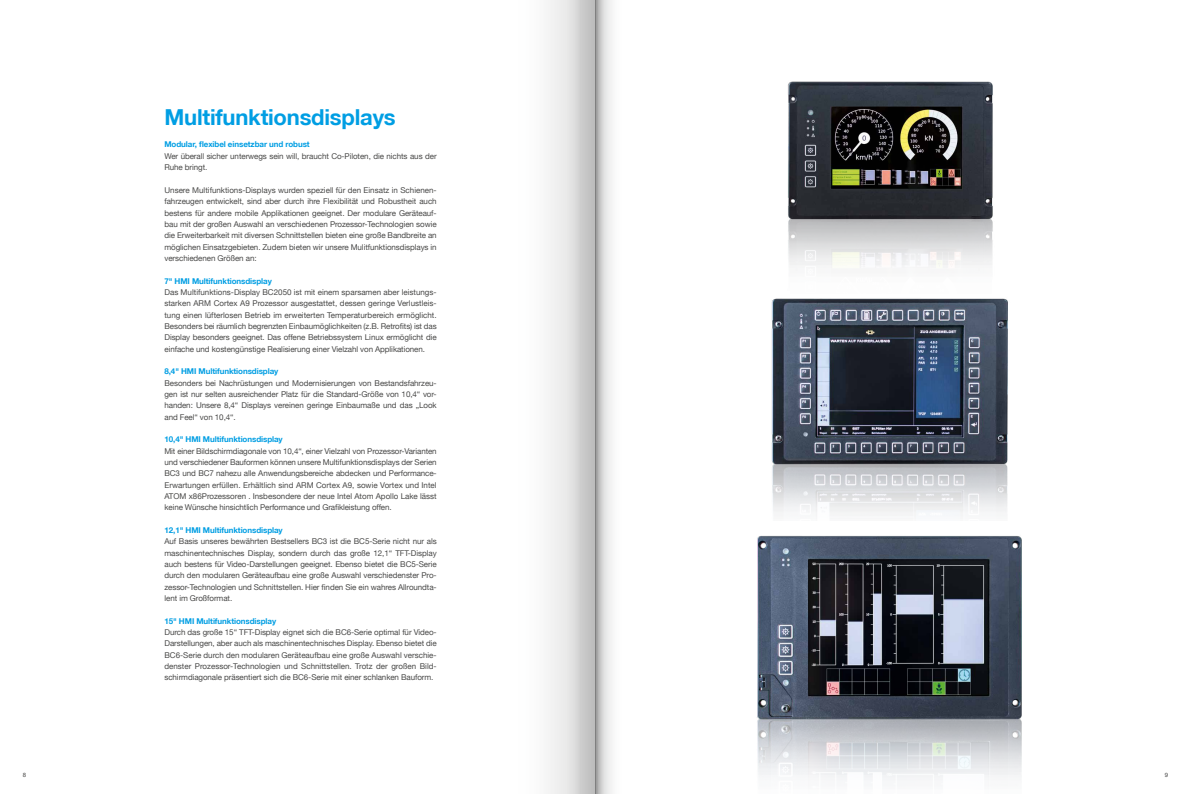
<style>
.page{position:relative;width:1191px;height:794px;background:#fff}
.page>*{position:absolute;margin:0;border:0;box-sizing:border-box;transform-origin:0 0}
.t1{font:700 22px "Helvetica Neue LT";letter-spacing:-.01em;color:#009ee3}
.t2{font:8px/11.3px "Helvetica Neue LT";letter-spacing:-.01em;color:#494948;text-align:justify}
.t3{font:700 8px "Helvetica Neue LT";letter-spacing:-.01em;color:#009ee3}
.t4{font:6px "Helvetica Neue LT";color:#494948}
</style>
<div class="page">
<img style="left:771px;top:298px;width:237px;height:218px">
<img style="left:787px;top:81px;width:206px;height:187px">
<img style="left:757px;top:535px;width:265px;height:245px">
<svg style="left:601px;top:0;width:11px;height:794px"></svg>
<div style="left:510px;top:0;width:91px;height:794px;background:linear-gradient(to right,#fff,#bfbfbf)"></div>
<h1 class="t1" style="left:164px;top:103px;width:233px">Multifunktionsdisplays</h1>
<p class="t3" style="left:164px;top:140px;width:147px">Modular, flexibel einsetzbar und robust</p>
<p class="t2" style="left:164px;top:150px;width:274px">Wer überall sicher unterwegs sein will, braucht Co-Piloten, die nichts aus der<br>Ruhe bringt.</p>
<p class="t2" style="left:164px;top:184px;width:274px">Unsere Multifunktions-Displays wurden speziell für den Einsatz in Schienen&shy;fahrzeugen entwickelt, sind aber durch ihre Flexibilität und Robustheit auch bestens für andere mobile Applikationen geeignet. Der modulare Geräteauf&shy;bau mit der großen Auswahl an verschiedenen Prozessor-Technologien sowie die Erweiterbarkeit mit diversen Schnittstellen bieten eine große Bandbreite an möglichen Einsatzgebieten. Zudem bieten wir unsere Mulitfunktionsdisplays in verschiedenen Größen an:</p>
<p class="t3" style="left:164px;top:276px;width:109px">7" HMI Multifunktionsdisplay</p>
<p class="t2" style="left:164px;top:286px;width:274px">Das Multifunktions-Display BC2050 ist mit einem sparsamen aber leistungs&shy;starken ARM Cortex A9 Prozessor ausgestattet, dessen geringe Verlustleis&shy;tung einen lüfterlosen Betrieb im erweiterten Temperaturbereich ermöglicht.<br>Besonders bei räumlich begrenzten Einbaumöglichkeiten (z.B. Retrofits) ist das Display besonders geeignet. Das offene Betriebssystem Linux ermöglicht die einfache und kostengünstige Realisierung einer Vielzahl von Applikationen.</p>
<p class="t3" style="left:164px;top:366px;width:115px">8,4" HMI Multifunktionsdisplay</p>
<p class="t2" style="left:164px;top:377px;width:274px">Besonders bei Nachrüstungen und Modernisierungen von Bestandsfahrzeu&shy;gen ist nur selten ausreichender Platz für die Standard-Größe von 10,4“ vor&shy;handen: Unsere 8,4“ Displays vereinen geringe Einbaumaße und das „Look and Feel“ von 10,4“.</p>
<p class="t3" style="left:164px;top:434px;width:120px">10,4" HMI Multifunktionsdisplay</p>
<p class="t2" style="left:164px;top:445px;width:274px">Mit einer Bildschirmdiagonale von 10,4“, einer Vielzahl von Prozessor-Varianten und verschiedener Bauformen können unsere Multifunktionsdisplays der Serien BC3 und BC7 nahezu alle Anwendungsbereiche abdecken und Performance-Erwartungen erfüllen. Erhältlich sind ARM Cortex A9, sowie Vortex und Intel ATOM x86Prozessoren . Insbesondere der neue Intel Atom Apollo Lake lässt keine Wünsche hinsichtlich Performance und Grafikleistung offen.</p>
<p class="t3" style="left:164px;top:525px;width:120px">12,1" HMI Multifunktionsdisplay</p>
<p class="t2" style="left:164px;top:536px;width:274px">Auf Basis unseres bewährten Bestsellers BC3 ist die BC5-Serie nicht nur als maschinentechnisches Display, sondern durch das große 12,1“ TFT-Display auch bestens für Video-Darstellungen geeignet. Ebenso bietet die BC5-Serie durch den modularen Geräteaufbau eine große Auswahl verschiedenster Pro&shy;zessor-Technologien und Schnittstellen. Hier finden Sie ein wahres Allroundta&shy;lent im Großformat.</p>
<p class="t3" style="left:164px;top:616px;width:113px">15" HMI Multifunktionsdisplay</p>
<p class="t2" style="left:164px;top:626px;width:274px">Durch das große 15“ TFT-Display eignet sich die BC6-Serie optimal für Video-Darstellungen, aber auch als maschinentechnisches Display. Ebenso bietet die BC6-Serie durch den modularen Geräteaufbau eine große Auswahl verschie&shy;denster Prozessor-Technologien und Schnittstellen. Trotz der großen Bild&shy;schirmdiagonale präsentiert sich die BC6-Serie mit einer schlanken Bauform.</p>
<p class="t4" style="left:23px;top:771px;width:5px">8</p>
<p class="t4" style="left:1165px;top:771px;width:5px">9</p>
</div>
